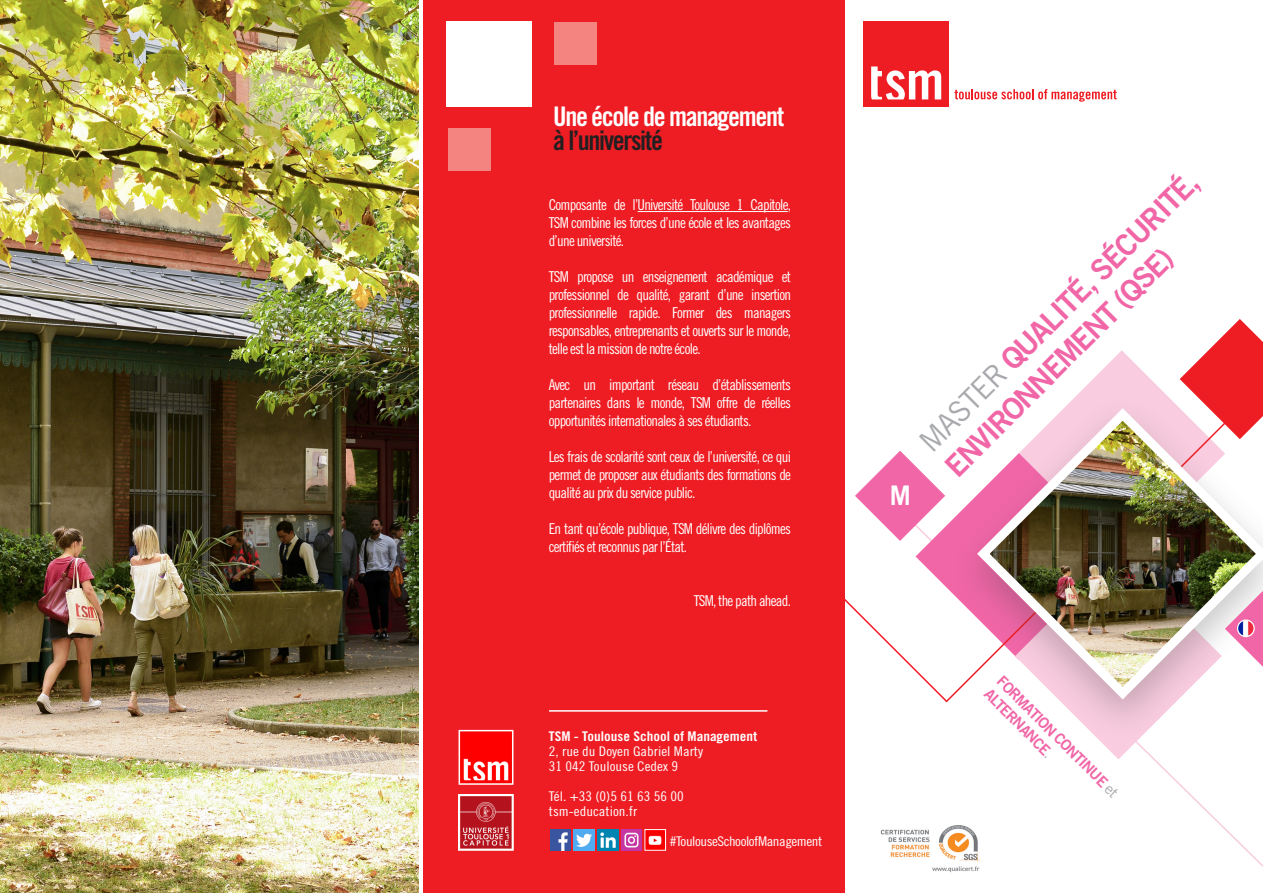
<style>
.page{position:relative;width:1263px;height:893px;background:#fff}
.page>*{position:absolute;margin:0;border:0;box-sizing:border-box;transform-origin:0 0}
.t1{font:30px/36px "Trade Gothic LT Std Bd 2";color:#f166a7}
.t2{font:27px "Trade Gothic LT Std Bd Cn 20";letter-spacing:-.05em;color:#fff}
.t3{font:27px "Trade Gothic LT Std Bd Cn 20";letter-spacing:-.05em;color:#231f20}
.t4{font:700 27px "Trade Gothic LT Std";color:#fff}
.t5{font:15px/18px "Trade Gothic LT Std Cn 18";letter-spacing:-.05em;color:#fff;text-align:justify}
.t6{font:15px/18px "Trade Gothic LT Std Bd 2";color:#f166a7}
.t7{font:13.35px/15px "Trade Gothic LT Std Cn 18";color:#fff;scale:1.12 1}
.t8{font:13.35px "Trade Gothic LT Std Bd Cn 20";color:#fff;scale:1.12 1}
.t9{font:13.35px "Trade Gothic LT Std Cn 18";letter-spacing:-.03em;color:#fff;scale:1.12 1}
.s1{color:#ee1d23}
.s2{font-family:"Trade Gothic LT Std";color:#a8a9ad}
</style>
<div class="page">
<div style="left:423px;top:0;width:422px;height:893px;background:#ee1d23"></div>
<svg style="left:855px;top:319px;width:408px;height:440px"></svg>
<div style="left:864px;top:22px;width:85px;height:85px;background:#ee1d23"></div>
<svg style="left:871px;top:66px;width:70px;height:33px"></svg>
<svg style="left:954px;top:89px;width:162px;height:13px"></svg>
<hr style="left:549px;top:710px;width:218px;height:2px;background:#fff">
<img style="left:597px;top:829px;width:21px;height:21px">
<img style="left:621px;top:829px;width:21px;height:21px">
<img style="left:647px;top:831px;width:17px;height:17px">
<div style="left:645px;top:829px;width:21px;height:21px;border:1px solid #fff"></div>
<img style="left:550px;top:829px;width:21px;height:21px">
<img style="left:574px;top:829px;width:20px;height:21px">
<hr style="left:638px;top:211px;width:150px;height:1px;background:#fff">
<img style="left:458px;top:795px;width:55px;height:55px">
<img style="left:462px;top:733px;width:48px;height:49px">
<div style="left:459px;top:730px;width:54px;height:55px;border:2px solid #fff"></div>
<div style="left:447px;top:22px;width:85px;height:85px;background:#fff"></div>
<div style="left:554px;top:22px;width:43px;height:42px;background:#f38480"></div>
<div style="left:448px;top:128px;width:43px;height:42px;background:#f38480"></div>
<img style="left:1237px;top:620px;width:17px;height:17px;border-radius:8px">
<div style="left:1237px;top:619px;width:18px;height:18px;border:1px solid #fff;border-radius:50%"></div>
<img style="left:0;top:0;width:418px;height:893px">
<img style="left:880px;top:825px;width:100px;height:48px">
<h2 class="t2" style="left:553px;top:100px;width:233px">Une école de management</h2>
<h2 class="t3" style="left:553px;top:124px;width:111px">à l’université</h2>
<p class="t5" style="left:549px;top:196px;width:244px">Composante de l’Université Toulouse 1 Capitole, TSM combine les forces d’une école et les avantages d’une université.</p>
<p class="t5" style="left:549px;top:268px;width:244px">TSM propose un enseignement académique et professionnel de qualité, garant d’une insertion professionnelle rapide. Former des managers responsables, entreprenants et ouverts sur le monde, telle est la mission de notre école.</p>
<p class="t5" style="left:549px;top:376px;width:244px">Avec un important réseau d’établissements partenaires dans le monde, TSM offre de réelles opportunités internationales à ses étudiants.</p>
<p class="t5" style="left:549px;top:448px;width:244px">Les frais de scolarité sont ceux de l’université, ce qui permet de proposer aux étudiants des formations de qualité au prix du service public.</p>
<p class="t5" style="left:549px;top:520px;width:244px">En tant qu’école publique, TSM délivre des diplômes certifiés et reconnus par l’État.</p>
<p class="t5" style="left:694px;top:592px;width:99px">TSM, the path ahead.</p>
<p class="t8" style="left:549px;top:728px;width:197px">TSM - Toulouse School of Management <span class="s1">.</span></p>
<p class="t7" style="left:549px;top:744px;width:139px">2, rue du Doyen Gabriel Marty<br>31 042 Toulouse Cedex 9</p>
<p class="t7" style="left:549px;top:789px;width:122px">Tél. +33 (0)5 61 63 56 00 tsm-education.fr</p>
<p class="t9" style="left:670px;top:834px;width:138px">#ToulouseSchoolofManagement</p>
<h2 class="t4" style="left:890px;top:479px;width:23px">M</h2>
<h1 class="t1" style="left:912px;top:433px;width:382px;rotate:-45deg"><span class="s2">MASTER</span> QUALITÉ, SÉCURITÉ,<br>ENVIRONNEMENT (QSE)</h1>
<p class="t6" style="left:1006px;top:672px;width:166px;rotate:45deg">FORMATION CONTINUE <span class="s2">et<br></span>ALTERNANCE<span class="s2">.</span></p>
</div>
